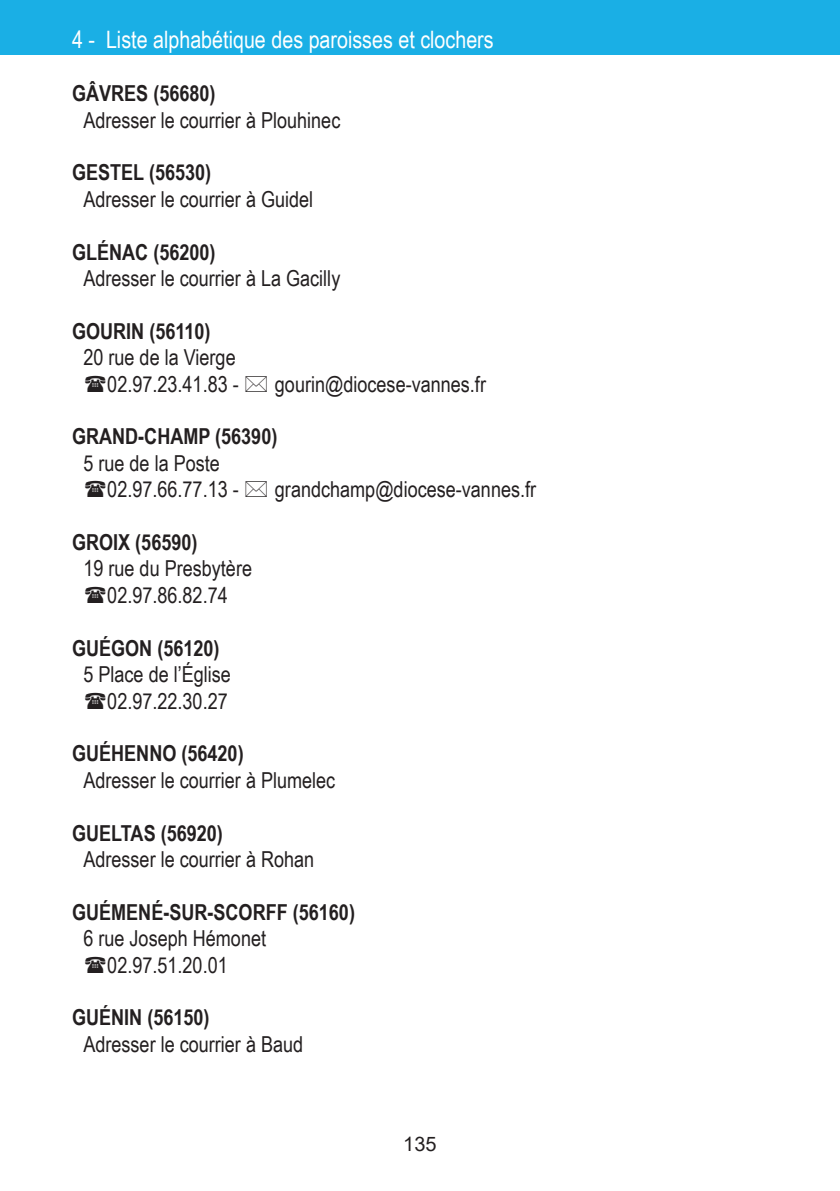
<style>
.page{position:relative;width:840px;height:1191px;background:#fff}
.page>*{position:absolute;margin:0;border:0;box-sizing:border-box;transform-origin:0 0}
.t1{font:24px "Arial Narrow";color:#fff}
.t2{font:22px/26.4px "Arial Narrow";color:#231f20;text-align:right}
.t3{font:700 22px "Arial Narrow";color:#231f20}
.t4{font:20px "Arial";color:#231f20}
</style>
<div class="page">
<div style="left:0;top:0;width:839px;height:55px;background:#1aafe5"></div>
<p class="t1" style="left:72px;top:22px;width:423px">4 - Liste alphabétique des paroisses et clochers</p>
<p class="t3" style="left:72px;top:77px;width:145px">GÂVRES (56680)</p>
<p class="t2" style="left:83px;top:106px;width:258px">Adresser le courrier à Plouhinec</p>
<p class="t3" style="left:72px;top:156px;width:141px">GESTEL (56530)</p>
<p class="t2" style="left:83px;top:185px;width:231px">Adresser le courrier à Guidel</p>
<p class="t3" style="left:72px;top:235px;width:145px">GLÉNAC (56200)</p>
<p class="t2" style="left:83px;top:264px;width:258px">Adresser le courrier à La Gacilly</p>
<p class="t3" style="left:72px;top:314px;width:140px">GOURIN (56110)</p>
<p class="t2" style="left:83px;top:343px;width:157px">20 rue de la Vierge<br>02.97.23.41.83 -</p>
<p class="t2" style="left:275px;top:370px;width:212px">gourin@diocese-vannes.fr</p>
<p class="t3" style="left:72px;top:420px;width:207px">GRAND-CHAMP (56390)</p>
<p class="t2" style="left:107px;top:449px;width:133px;text-align:left;text-indent:-24px">5 rue de la Poste<br>02.97.66.77.13 -</p>
<p class="t2" style="left:275px;top:475px;width:262px">grandchamp@diocese-vannes.fr</p>
<p class="t3" style="left:72px;top:525px;width:127px">GROIX (56590)</p>
<p class="t2" style="left:83px;top:554px;width:170px;text-align:center">19 rue du Presbytère<br>02.97.86.82.74</p>
<p class="t3" style="left:72px;top:631px;width:149px">GUÉGON (56120)</p>
<p class="t2" style="left:83px;top:660px;width:149px">5 Place de l’Église<br>02.97.22.30.27</p>
<p class="t3" style="left:72px;top:737px;width:173px">GUÉHENNO (56420)</p>
<p class="t2" style="left:83px;top:766px;width:253px">Adresser le courrier à Plumelec</p>
<p class="t3" style="left:72px;top:816px;width:152px">GUELTAS (56920)</p>
<p class="t2" style="left:83px;top:845px;width:232px">Adresser le courrier à Rohan</p>
<p class="t3" style="left:72px;top:895px;width:284px">GUÉMENÉ-SUR-SCORFF (56160)</p>
<p class="t2" style="left:107px;top:924px;width:160px;text-align:left;text-indent:-24px">6 rue Joseph Hémonet<br>02.97.51.20.01</p>
<p class="t3" style="left:72px;top:1001px;width:139px">GUÉNIN (56150)</p>
<p class="t2" style="left:83px;top:1030px;width:221px">Adresser le courrier à Baud</p>
<p class="t4" style="left:403px;top:1130px;width:35px">135</p>
</div>
